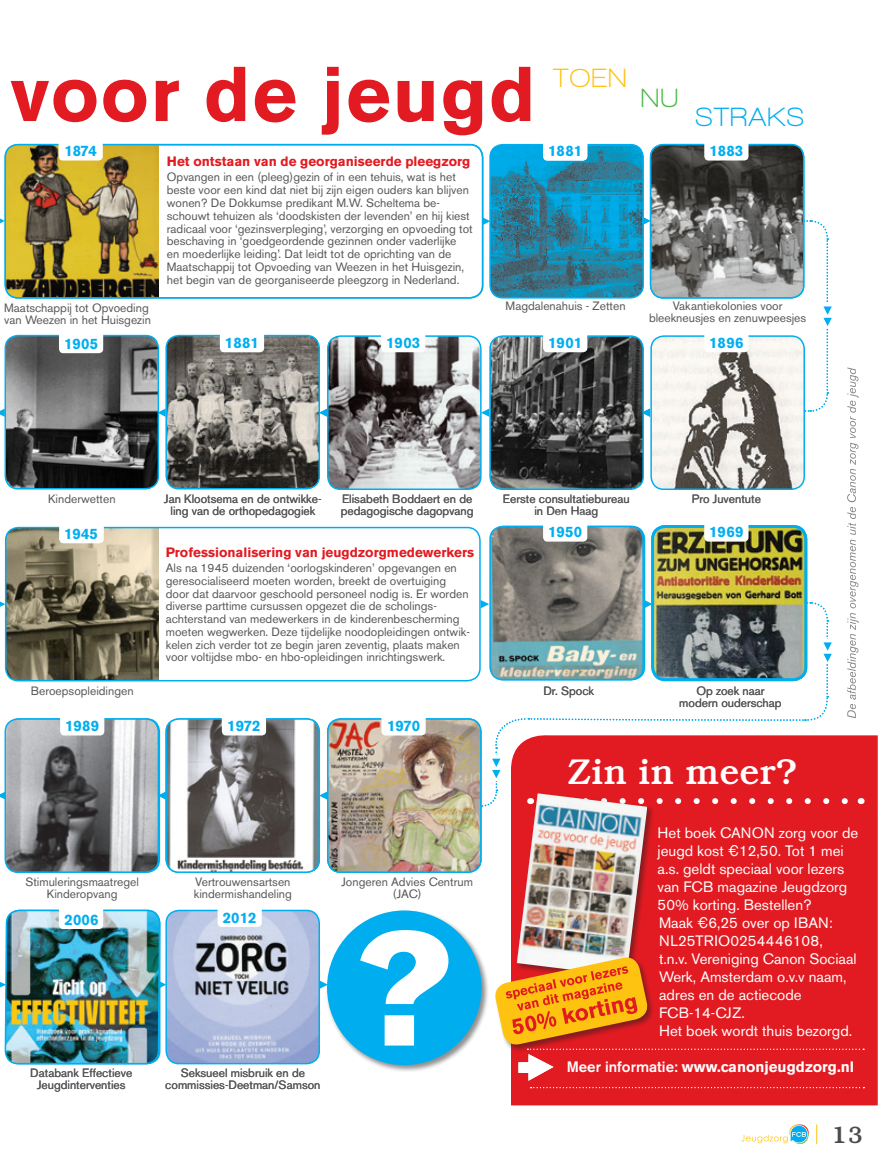
<style>
.page{position:relative;width:893px;height:1170px;background:#fff}
.page>*{position:absolute;margin:0;border:0;box-sizing:border-box;transform-origin:0 0}
.t1{font:500 36px "Bookman";color:#fff}
.t2{font:700 27px "Walkway";letter-spacing:.05em;color:#00aeef}
.t3{font:700 27px "Walkway";color:#fec210}
.t4{font:700 27px "Walkway";color:#4cb848}
.t5{font:500 24px "Bookman";color:#4b4c4d}
.t6{font:15px/18px "Akzidenz Grotesk BE";color:#fff}
.t7{font:700 15px "Akzidenz Grotesk BE";color:#00aeef}
.t8{font:700 15px "Akzidenz Grotesk BE";color:#fff}
.t9{font:700 13.5px "Akzidenz Grotesk BE";color:#e21a21}
.t10{font:12px/12.8px "Akzidenz Grotesk BE";color:#57585a;text-align:center}
.s1{font-family:"Helvetica"}
.s2{font-weight:500}
</style>
<div class="page">
<svg style="left:816px;top:1124px;width:1px;height:19px"></svg>
<svg style="left:741px;top:1124px;width:68px;height:19px"></svg>
<img style="left:166px;top:335px;width:153px;height:153px">
<div style="left:165px;top:335px;width:155px;height:154px;border:2px solid #00aeef;border-radius:13px"></div>
<div style="left:511px;top:735px;width:367px;height:370px;background:#e21a21"></div>
<img style="left:328px;top:338px;width:151px;height:151px">
<div style="left:327px;top:335px;width:155px;height:155px;border:2px solid #00aeef;border-radius:13px"></div>
<img style="left:651px;top:145px;width:153px;height:72px">
<svg style="left:10px;top:66px;width:520px;height:69px"></svg>
<img style="left:5px;top:335px;width:153px;height:153px">
<div style="left:5px;top:335px;width:154px;height:154px;border:2px solid #00aeef;border-radius:13px"></div>
<div style="left:59px;top:325px;width:44px;height:28px;background:#fff;border-radius:4px"></div>
<div style="left:515px;top:791px;width:140px;height:192px;background:#231f20;opacity:.5"></div>
<img style="left:517px;top:807px;width:130px;height:147px">
<div style="left:220px;top:324px;width:44px;height:28px;background:#fff;border-radius:4px"></div>
<div style="left:381px;top:324px;width:44px;height:28px;background:#fff;border-radius:4px"></div>
<svg style="left:157px;top:408px;width:9px;height:9px"></svg>
<svg style="left:0;top:408px;width:5px;height:9px"></svg>
<svg style="left:531px;top:1086px;width:333px;height:2px"></svg>
<img style="left:6px;top:145px;width:76px;height:153px">
<img style="left:82px;top:147px;width:77px;height:148px">
<div style="left:5px;top:144px;width:478px;height:154px;border:2px solid #00aeef;border-radius:13px"></div>
<div style="left:59px;top:132px;width:44px;height:28px;background:#fff;border-radius:4px"></div>
<img style="left:490px;top:145px;width:153px;height:72px">
<div style="left:489px;top:144px;width:155px;height:154px;border:2px solid #00aeef;border-radius:13px"></div>
<div style="left:543px;top:132px;width:44px;height:28px;background:#fff;border-radius:4px"></div>
<div style="left:650px;top:144px;width:154px;height:154px;border:2px solid #00aeef;border-radius:13px"></div>
<div style="left:704px;top:132px;width:44px;height:28px;background:#fff;border-radius:4px"></div>
<svg style="left:161px;top:982px;width:4px;height:6px"></svg>
<svg style="left:320px;top:980px;width:5px;height:8px"></svg>
<svg style="left:0;top:982px;width:4px;height:5px"></svg>
<svg style="left:0;top:218px;width:5px;height:5px"></svg>
<svg style="left:0;top:601px;width:4px;height:5px"></svg>
<svg style="left:319px;top:408px;width:8px;height:9px"></svg>
<svg style="left:320px;top:791px;width:7px;height:8px"></svg>
<svg style="left:161px;top:792px;width:4px;height:7px"></svg>
<svg style="left:0;top:792px;width:4px;height:7px"></svg>
<img style="left:479px;top:217px;width:383px;height:590px">
<img style="left:4px;top:586px;width:157px;height:479px">
<div style="left:59px;top:901px;width:44px;height:28px;background:#fff;border-radius:4px"></div>
<img style="left:5px;top:719px;width:153px;height:153px">
<div style="left:5px;top:718px;width:154px;height:154px;border:2px solid #00aeef;border-radius:13px"></div>
<div style="left:60px;top:707px;width:44px;height:28px;background:#fff;border-radius:4px"></div>
<img style="left:328px;top:719px;width:153px;height:153px">
<div style="left:327px;top:718px;width:155px;height:154px;border:2px solid #00aeef;border-radius:13px"></div>
<div style="left:381px;top:707px;width:45px;height:28px;background:#fff;border-radius:4px"></div>
<img style="left:166px;top:719px;width:153px;height:153px">
<div style="left:165px;top:718px;width:155px;height:154px;border:2px solid #00aeef;border-radius:13px"></div>
<div style="left:222px;top:707px;width:44px;height:28px;background:#fff;border-radius:4px"></div>
<img style="left:168px;top:912px;width:151px;height:151px">
<div style="left:165px;top:909px;width:155px;height:155px;border:2px solid #00aeef;border-radius:13px"></div>
<div style="left:218px;top:898px;width:44px;height:28px;background:#fff;border-radius:4px"></div>
<img style="left:6px;top:529px;width:153px;height:151px">
<div style="left:5px;top:526px;width:476px;height:155px;border:2px solid #00aeef;border-radius:13px"></div>
<div style="left:59px;top:515px;width:45px;height:28px;background:#fff;border-radius:4px"></div>
<img style="left:490px;top:336px;width:153px;height:153px">
<div style="left:489px;top:335px;width:155px;height:155px;border:2px solid #00aeef;border-radius:13px"></div>
<div style="left:543px;top:324px;width:44px;height:28px;background:#fff;border-radius:4px"></div>
<img style="left:651px;top:336px;width:153px;height:153px">
<div style="left:650px;top:335px;width:155px;height:155px;border:2px solid #00aeef;border-radius:13px"></div>
<div style="left:704px;top:324px;width:44px;height:28px;background:#fff;border-radius:4px"></div>
<svg style="left:495px;top:954px;width:369px;height:126px;background:#e5432c"></svg>
<div style="left:325px;top:908px;width:164px;height:164px;background:#231f20;opacity:.5"></div>
<div style="left:327px;top:910px;width:155px;height:154px;background:#00aeef;border-radius:50%"></div>
<svg style="left:360px;top:930px;width:88px;height:115px"></svg>
<h2 class="t3" style="left:554px;top:63px;width:74px">TOEN</h2>
<h2 class="t4" style="left:641px;top:83px;width:39px">NU</h2>
<h2 class="t2" style="left:695px;top:102px;width:110px">STRAKS</h2>
<p class="t7" style="left:64px;top:142px;width:34px">1874</p>
<p class="t9" style="left:167px;top:154px;width:305px">Het ontstaan van de georganiseerde pleegzorg</p>
<p class="t10" style="left:167px;top:171px;width:307px;text-align:left">Opvangen in een (pleeg)gezin of in een tehuis, wat is het beste voor een kind dat niet bij zijn eigen ouders kan blijven wonen? De Dokkumse predikant M.W. Scheltema be&shy;schouwt tehuizen als ‘doodskisten der levenden’ en hij kiest radicaal voor ‘gezinsverpleging’, verzorging en opvoeding tot beschaving in ‘goedgeordende gezinnen onder vaderlijke<br>en moederlijke leiding’. Dat leidt tot de oprichting van de Maatschappij tot Opvoeding van Weezen in het Huisgezin, het begin van de georganiseerde pleegzorg in Nederland.</p>
<p class="t7" style="left:548px;top:142px;width:36px">1881</p>
<p class="t7" style="left:709px;top:142px;width:36px">1883</p>
<p class="t10" style="left:4px;top:302px;width:148px;line-height:12px;text-align:left">Maatschappij tot Opvoeding van Weezen in het Huisgezin</p>
<p class="t10" style="left:506px;top:300px;width:121px">Magdalenahuis - Zetten</p>
<p class="t10" style="left:649px;top:300px;width:159px;line-height:12px">Vakantiekolonies voor bleekneusjes en zenuwpeesjes</p>
<p class="t7" style="left:64px;top:335px;width:36px">1905</p>
<p class="t7" style="left:225px;top:334px;width:36px">1881</p>
<p class="t7" style="left:386px;top:334px;width:36px">1903</p>
<p class="t7" style="left:548px;top:334px;width:36px">1901</p>
<p class="t7" style="left:709px;top:334px;width:36px">1896</p>
<p class="t10" style="left:48px;top:492px;width:69px">Kinderwetten</p>
<p class="t10" style="left:164px;top:493px;width:159px;line-height:12px">Jan Klootsema en de ontwikke&shy;ling van de orthopedagogiek</p>
<p class="t10" style="left:341px;top:493px;width:134px;line-height:12px;text-align:left">Elisabeth Boddaert en de pedagogische dagopvang</p>
<p class="t10" style="left:503px;top:493px;width:128px;line-height:12px">Eerste consultatiebureau in Den Haag</p>
<p class="t10" style="left:692px;top:492px;width:71px">Pro Juventute</p>
<p class="t7" style="left:64px;top:525px;width:36px">1945</p>
<p class="t7" style="left:548px;top:523px;width:36px">1950</p>
<p class="t7" style="left:709px;top:523px;width:36px">1969</p>
<p class="t9" style="left:166px;top:544px;width:310px">Professionalisering van jeugdzorgmedewerkers</p>
<p class="t10" style="left:166px;top:561px;width:305px;text-align:left">Als na 1945 duizenden ‘oorlogskinderen’ opgevangen en geresocialiseerd moeten worden, breekt de overtuiging door dat daarvoor geschoold personeel nodig is. Er worden diverse parttime cursussen opgezet die de scholings&shy;achterstand van medewerkers in de kinderenbescherming moeten wegwerken. Deze tijdelijke noodopleidingen ontwik&shy;kelen zich verder tot ze begin jaren zeventig, plaats maken voor voltijdse mbo- en hbo-opleidingen inrichtingswerk.</p>
<p class="t10" style="left:31px;top:684px;width:104px">Beroepsopleidingen</p>
<p class="t10" style="left:543px;top:684px;width:52px">Dr. Spock</p>
<p class="t10" style="left:679px;top:684px;width:104px;line-height:12px">Op zoek naar modern ouderschap</p>
<p class="t7" style="left:65px;top:717px;width:36px">1989</p>
<p class="t7" style="left:227px;top:717px;width:35px">1972</p>
<p class="t7" style="left:387px;top:717px;width:35px">1970</p>
<h1 class="t1" style="left:568px;top:750px;width:232px">Zin in meer?</h1>
<p class="t10" style="left:25px;top:875px;width:115px;line-height:12px">Stimuleringsmaatregel<br>Kinderopvang</p>
<p class="t7" style="left:64px;top:910px;width:36px">2006</p>
<p class="t10" style="left:194px;top:875px;width:99px;line-height:12px;text-align:left">Vertrouwensartsen kindermishandeling</p>
<p class="t7" style="left:223px;top:908px;width:35px">2012</p>
<p class="t7" style="left:227px;top:908px;width:35px">2012</p>
<p class="t10" style="left:341px;top:875px;width:133px;line-height:12px">Jongeren Advies Centrum (JAC)</p>
<p class="t10" style="left:30px;top:1066px;width:103px;line-height:12px">Databank Effectieve<br>Jeugdinterventies</p>
<p class="t10" style="left:165px;top:1066px;width:157px;line-height:12px">Seksueel misbruik en de commissies-Deetman/Samson</p>
<p class="t6" style="left:658px;top:824px;width:202px">Het boek CANON zorg voor de jeugd kost <span class="s1">€</span>12,50. Tot 1 mei a.s. geldt speciaal voor lezers van FCB magazine Jeugdzorg<br>50% korting. Bestellen?<br>Maak <span class="s1">€</span>6,25 over op IBAN:<br>NL25TRIO0254446108,<br>t.n.v. Vereniging Canon Sociaal<br>Werk, Amsterdam o.v.v naam, adres en de actiecode<br>FCB-14-CJZ.<br>Het boek wordt thuis bezorgd.</p>
<p class="t8" style="left:567px;top:1058px;width:289px"><span class="s2">Meer informatie:</span> www.canonjeugdzorg.nl</p>
<h3 class="t5" style="left:832px;top:1120px;width:32px">13</h3>
</div>
